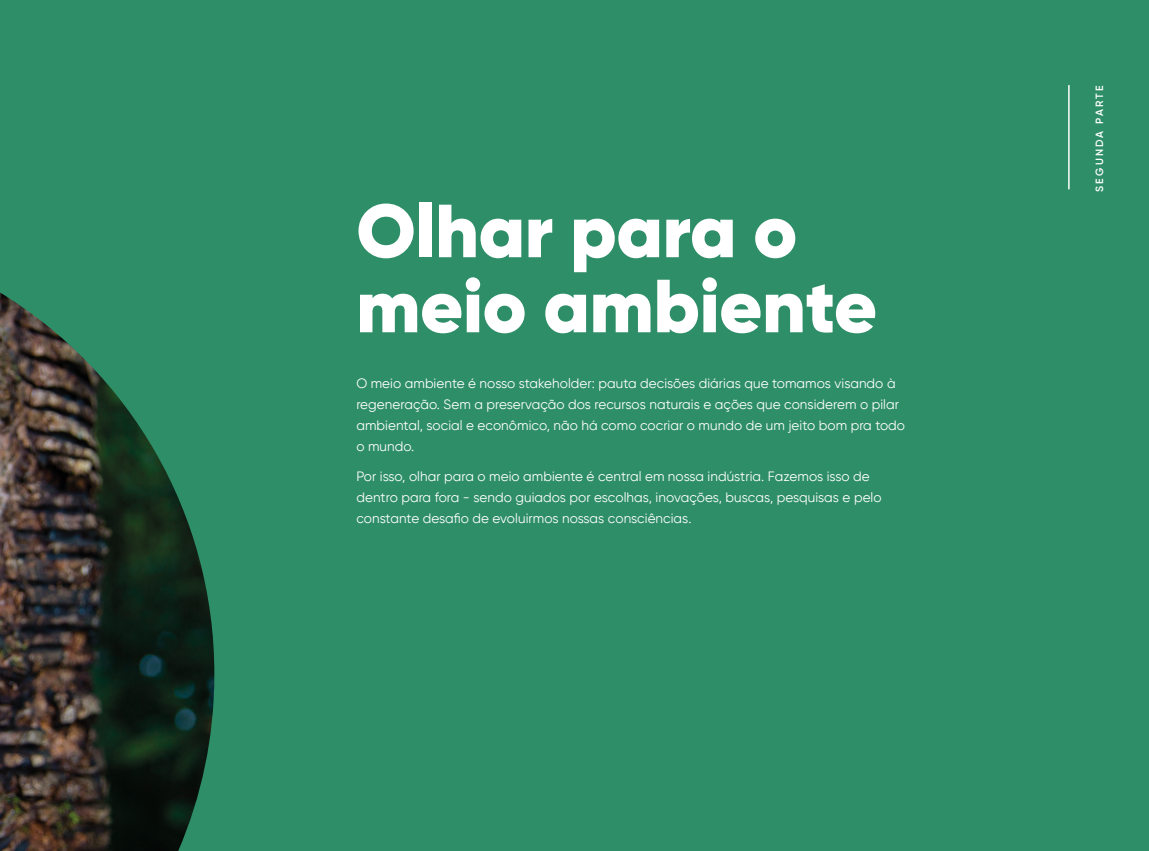
<style>
.page{position:relative;width:1149px;height:851px;background:#fff}
.page>*{position:absolute;margin:0;border:0;box-sizing:border-box;transform-origin:0 0}
.t1{font:900 75px/75px "Gilroy";color:#fff}
.t2{font:13.5px/21px "Gilroy";letter-spacing:.005em;color:#fff}
.t3{font:600 10.5px "Gilroy";letter-spacing:.205em;color:#fff}
</style>
<div class="page">
<div style="left:0;top:0;width:1148px;height:850px;background:#2e8e68"></div>
<img style="left:0;top:292px;width:214px;height:558px">
<hr style="left:1067px;top:85px;width:2px;height:104px;background:#fff">
<h1 class="t1" style="left:356px;top:193px;width:522px">Olhar para o meio ambiente</h1>
<p class="t2" style="left:356px;top:373px;width:550px">O meio ambiente é nosso stakeholder: pauta decisões diárias que tomamos visando à regeneração. Sem a preservação dos recursos naturais e ações que considerem o pilar ambiental, social e econômico, não há como cocriar o mundo de um jeito bom pra todo o mundo.</p>
<p class="t2" style="left:356px;top:465px;width:526px">Por isso, olhar para o meio ambiente é central em nossa indústria. Fazemos isso de dentro para fora - sendo guiados por escolhas, inovações, buscas, pesquisas e pelo constante desafio de evoluirmos nossas consciências.</p>
<p class="t3" style="left:1092px;top:192px;width:108px;rotate:-90deg">SEGUNDA PARTE</p>
</div>
